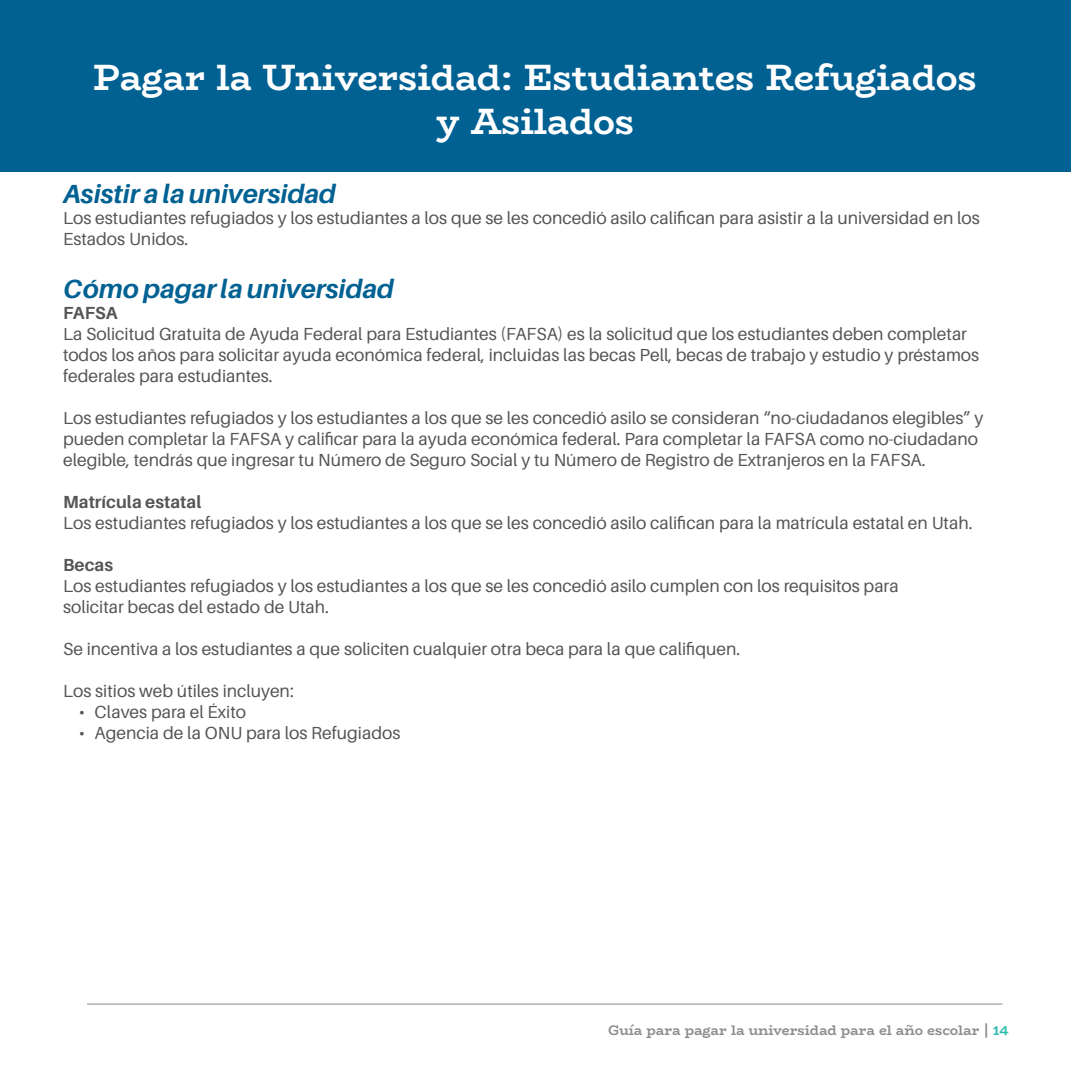
<style>
.page{position:relative;width:1071px;height:1071px;background:#fff}
.page>*{position:absolute;margin:0;border:0;box-sizing:border-box;transform-origin:0 0}
.t1{font:700 36.75px/44.1px "Bio Rhyme";letter-spacing:-.005em;color:#fff;text-align:center}
.Subheader_-_large{font:italic 700 26.25px "Aileron";color:#006192}
.Body_Copy_-_grey{font:17.5px/21px "Aileron";color:#545557}
.Body_Copy_-_grey-2{font:700 17.5px "Aileron";color:#545557}
.t2{font:700 14px "Bio Rhyme";letter-spacing:-.005em;color:#8b8d90}
.s1{color:#2abbaf}
</style>
<div class="page">
<hr style="left:87px;top:1004px;width:916px;height:1px;background:#8b8d90">
<div style="left:0;top:0;width:1071px;height:171px;background:#006192"></div>
<h1 class="t1" style="left:93px;top:54px;width:885px">Pagar la Universidad: Estudiantes Refugiados y Asilados</h1>
<p class="Subheader_-_large" style="left:63px;top:179px;width:274px">Asistir a la universidad</p>
<p class="Body_Copy_-_grey" style="left:63px;top:208px;width:918px">Los estudiantes refugiados y los estudiantes a los que se les concedió asilo califican para asistir a la universidad en los<br>Estados Unidos.</p>
<p class="Subheader_-_large" style="left:63px;top:274px;width:332px">Cómo pagar la universidad</p>
<p class="Body_Copy_-_grey-2" style="left:63px;top:303px;width:56px">FAFSA</p>
<p class="Body_Copy_-_grey" style="left:63px;top:323px;width:918px">La Solicitud Gratuita de Ayuda Federal para Estudiantes (FAFSA) es la solicitud que los estudiantes deben completar todos los años para solicitar ayuda económica federal, incluidas las becas Pell, becas de trabajo y estudio y préstamos federales para estudiantes.</p>
<p class="Body_Copy_-_grey" style="left:63px;top:407px;width:922px">Los estudiantes refugiados y los estudiantes a los que se les concedió asilo se consideran “no-ciudadanos elegibles” y pueden completar la FAFSA y calificar para la ayuda económica federal. Para completar la FAFSA como no-ciudadano elegible, tendrás que ingresar tu Número de Seguro Social y tu Número de Registro de Extranjeros en la FAFSA.</p>
<p class="Body_Copy_-_grey-2" style="left:63px;top:492px;width:140px">Matrícula estatal</p>
<p class="Body_Copy_-_grey" style="left:63px;top:512px;width:911px">Los estudiantes refugiados y los estudiantes a los que se les concedió asilo califican para la matrícula estatal en Utah.</p>
<p class="Body_Copy_-_grey-2" style="left:63px;top:555px;width:51px">Becas</p>
<p class="Body_Copy_-_grey" style="left:63px;top:575px;width:837px">Los estudiantes refugiados y los estudiantes a los que se les concedió asilo cumplen con los requisitos para</p>
<p class="Body_Copy_-_grey" style="left:63px;top:596px;width:267px">solicitar becas del estado de Utah.</p>
<p class="Body_Copy_-_grey" style="left:63px;top:638px;width:679px">Se incentiva a los estudiantes a que soliciten cualquier otra beca para la que califiquen.</p>
<p class="Body_Copy_-_grey" style="left:63px;top:680px;width:232px">Los sitios web útiles incluyen:</p>
<p class="Body_Copy_-_grey" style="left:79px;top:701px;width:169px">• Claves para el Éxito</p>
<p class="Body_Copy_-_grey" style="left:79px;top:722px;width:323px">• Agencia de la ONU para los Refugiados</p>
<p class="t2" style="left:608px;top:1019px;width:402px">Guía para pagar la universidad para el año escolar | <span class="s1">14</span></p>
</div>
